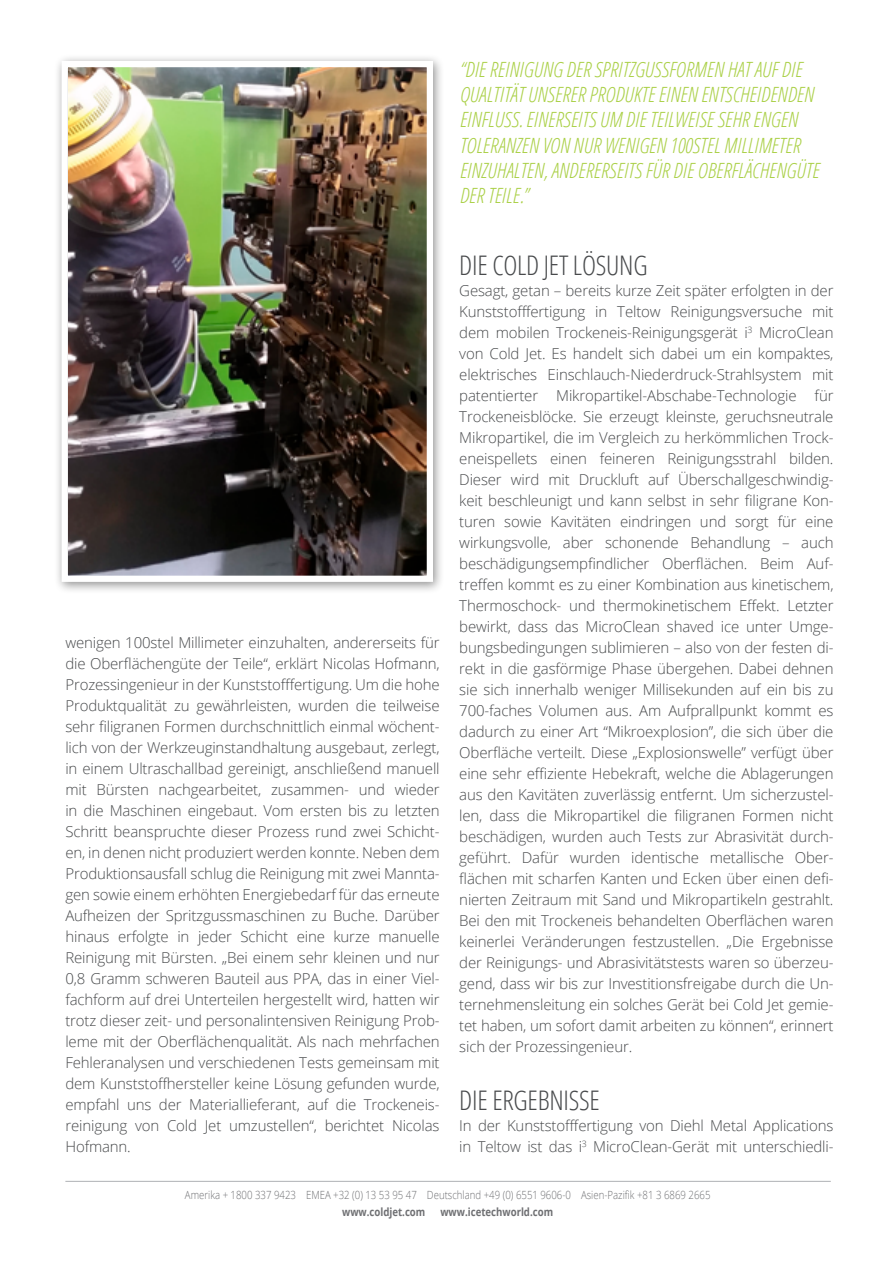
<style>
.page{position:relative;width:893px;height:1263px;background:#fff}
.page>*{position:absolute;margin:0;border:0;box-sizing:border-box;transform-origin:0 0}
.t1{font:300 condensed 27px "Open Sans";letter-spacing:-.01em;color:#484a4c}
.t2{font:italic 300 condensed 21px/25.2px "Open Sans";color:#aad047}
.t3{font:300 15px/21px "Open Sans";letter-spacing:-.01em;color:#484a4c;text-align:justify}
.t4{font:300 11.25px "Open Sans";color:#6e6f72;scale:.86 1}
.t5{font:700 11.25px "Open Sans";color:#6e6f72;scale:.86 1}
</style>
<div class="page">
<hr style="left:65px;top:1181px;width:766px;height:1px;background:#afb1b4">
<div style="left:54px;top:53px;width:391px;height:540px;background:#000;opacity:.43"></div>
<img style="left:69px;top:68px;width:357px;height:507px">
<div style="left:62px;top:61px;width:371px;height:521px;border:6px solid #fff"></div>
<p class="t3" style="left:65px;top:631px;width:376px">wenigen 100stel Millimeter einzuhalten, andererseits für die Oberflächengüte der Teile“, erklärt Nicolas Hofmann, Prozessingenieur in der Kunststofffertigung. Um die hohe Produktqualität zu gewährleisten, wurden die teilweise sehr filigranen Formen durchschnittlich einmal wöchent&shy;lich von der Werkzeuginstandhaltung ausgebaut, zerlegt, in einem Ultraschallbad gereinigt, anschließend manuell mit Bürsten nachgearbeitet, zusammen- und wieder in die Maschinen eingebaut. Vom ersten bis zu letzten Schritt beanspruchte dieser Prozess rund zwei Schicht&shy;en, in denen nicht produziert werden konnte. Neben dem Produktionsausfall schlug die Reinigung mit zwei Mannta&shy;gen sowie einem erhöhten Energiebedarf für das erneute Aufheizen der Spritzgussmaschinen zu Buche. Darüber hinaus erfolgte in jeder Schicht eine kurze manuelle Reinigung mit Bürsten. „Bei einem sehr kleinen und nur 0,8 Gramm schweren Bauteil aus PPA, das in einer Viel&shy;fachform auf drei Unterteilen hergestellt wird, hatten wir trotz dieser zeit- und personalintensiven Reinigung Prob&shy;leme mit der Oberflächenqualität. Als nach mehrfachen Fehleranalysen und verschiedenen Tests gemeinsam mit dem Kunststoffhersteller keine Lösung gefunden wurde, empfahl uns der Materiallieferant, auf die Trockeneis&shy;reinigung von Cold Jet umzustellen“, berichtet Nicolas Hofmann.</p>
<p class="t2" style="left:460px;top:56px;width:361px">“DIE REINIGUNG DER SPRITZGUSSFORMEN HAT AUF DIE QUALTITÄT UNSERER PRODUKTE EINEN ENTSCHEIDENDEN EINFLUSS. EINERSEITS UM DIE TEILWEISE SEHR ENGEN TOLERANZEN VON NUR WENIGEN 100STEL MILLIMETER EINZUHALTEN, ANDERERSEITS FÜR DIE OBERFLÄCHENGÜTE DER TEILE.”</p>
<h1 class="t1" style="left:459px;top:246px;width:190px">DIE COLD JET LÖSUNG</h1>
<p class="t3" style="left:459px;top:279px;width:376px">Gesagt, getan – bereits kurze Zeit später erfolgten in der Kunststofffertigung in Teltow Reinigungsversuche mit dem mobilen Trockeneis-Reinigungsgerät i<sup>3</sup> MicroClean von Cold Jet. Es handelt sich dabei um ein kompaktes, elektrisches Einschlauch-Niederdruck-Strahlsystem mit patentierter Mikropartikel-Abschabe-Technologie für Trockeneisblöcke. Sie erzeugt kleinste, geruchsneutrale Mikropartikel, die im Vergleich zu herkömmlichen Trock&shy;eneispellets einen feineren Reinigungsstrahl bilden.<br>Dieser wird mit Druckluft auf Überschallgeschwindig&shy;keit beschleunigt und kann selbst in sehr filigrane Kon&shy;turen sowie Kavitäten eindringen und sorgt für eine wirkungsvolle, aber schonende Behandlung – auch beschädigungsempfindlicher Oberflächen. Beim Auf&shy;treffen kommt es zu einer Kombination aus kinetischem, Thermoschock- und thermokinetischem Effekt. Letzter bewirkt, dass das MicroClean shaved ice unter Umge&shy;bungsbedingungen sublimieren – also von der festen di&shy;rekt in die gasförmige Phase übergehen. Dabei dehnen sie sich innerhalb weniger Millisekunden auf ein bis zu 700-faches Volumen aus. Am Aufprallpunkt kommt es dadurch zu einer Art “Mikroexplosion”, die sich über die Oberfläche verteilt. Diese „Explosionswelle” verfügt über eine sehr effiziente Hebekraft, welche die Ablagerungen aus den Kavitäten zuverlässig entfernt. Um sicherzustel&shy;len, dass die Mikropartikel die filigranen Formen nicht beschädigen, wurden auch Tests zur Abrasivität durch&shy;geführt. Dafür wurden identische metallische Ober&shy;flächen mit scharfen Kanten und Ecken über einen defi&shy;nierten Zeitraum mit Sand und Mikropartikeln gestrahlt.<br>Bei den mit Trockeneis behandelten Oberflächen waren keinerlei Veränderungen festzustellen. „Die Ergebnisse der Reinigungs- und Abrasivitätstests waren so überzeu&shy;gend, dass wir bis zur Investitionsfreigabe durch die Un&shy;ternehmensleitung ein solches Gerät bei Cold Jet gemie&shy;tet haben, um sofort damit arbeiten zu können“, erinnert sich der Prozessingenieur.</p>
<h1 class="t1" style="left:459px;top:1081px;width:142px">DIE ERGEBNISSE</h1>
<p class="t3" style="left:459px;top:1114px;width:376px">In der Kunststofffertigung von Diehl Metal Applications in Teltow ist das i<sup>3</sup> MicroClean-Gerät mit unterschiedli-</p>
<p class="t4" style="left:185px;top:1187px;width:613px">Amerika + 1800 337 9423 EMEA +32 (0) 13 53 95 47 Deutschland +49 (0) 6551 9606-0 Asien-Pazifik +81 3 6869 2665</p>
<p class="t5" style="left:342px;top:1203px;width:98px">www.coldjet.com</p>
<p class="t5" style="left:440px;top:1203px;width:133px">www.icetechworld.com</p>
</div>
